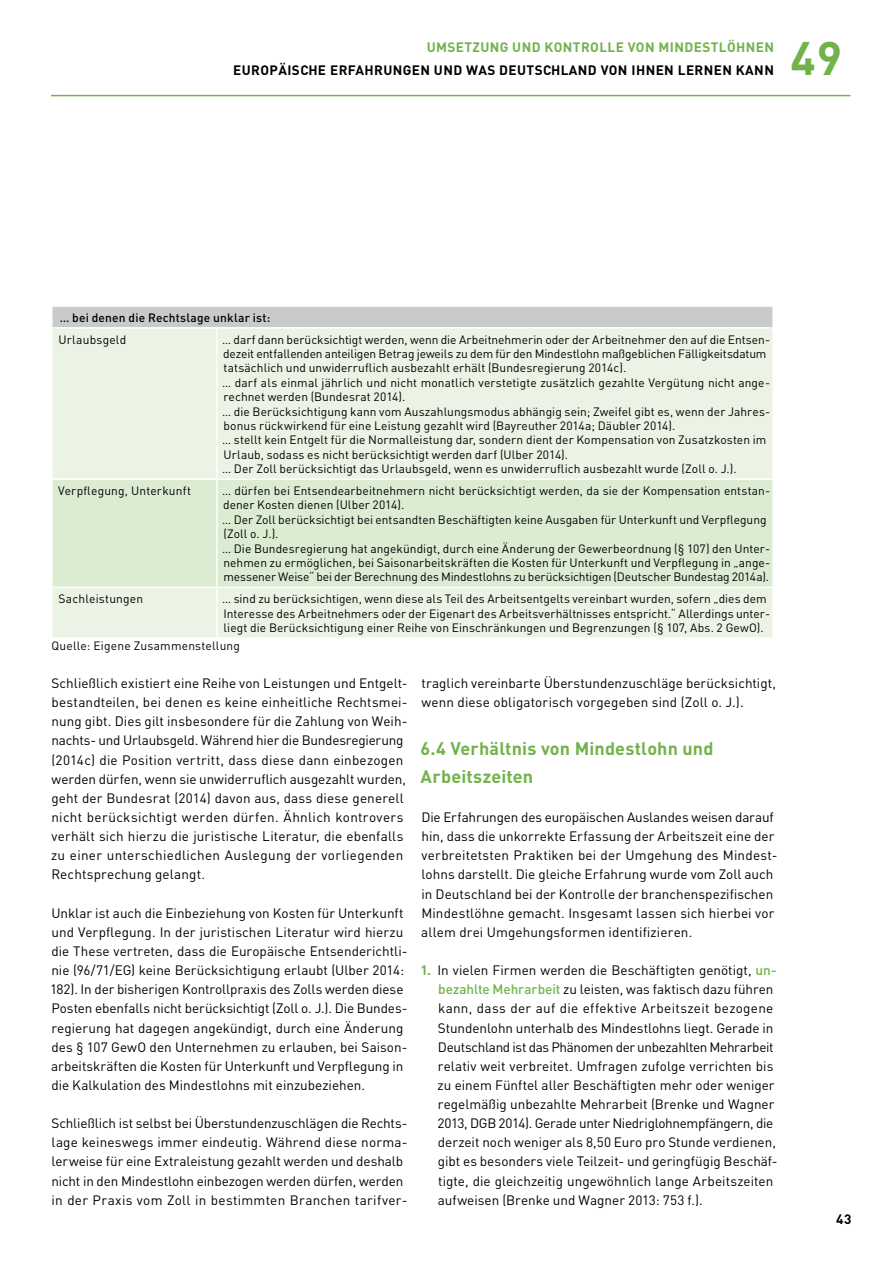
<style>
.page{position:relative;width:893px;height:1263px;background:#fff}
.page>*{position:absolute;margin:0;border:0;box-sizing:border-box;transform-origin:0 0}
.t1{font:700 46.5px "DIN";color:#72b24b}
._3_Zwischenüberschri{font:700 18px "DIN";letter-spacing:.01em;color:#72b24b}
._2_Fließtext{font:13.5px/19.2px "DIN";letter-spacing:.005em;color:#000}
.t2{font:700 13.5px "DIN";letter-spacing:.03em;color:#000}
.t3{font:700 13.5px "DIN";letter-spacing:.03em;color:#72b24b}
._2_Fließtext-2{font:12px/14.4px "DIN";letter-spacing:.005em;color:#000}
._2_Fließtext-3{font:500 12px "DIN";letter-spacing:.015em;color:#000}
.s1{font-weight:700;color:#72b24b}
.s2{font-weight:500;color:#72b24b}
</style>
<div class="page">
<hr style="left:51px;top:95px;width:799px;height:1px;background:#72b24b">
<div style="left:52px;top:306px;width:721px;height:22px;background:#c9cacc"></div>
<div style="left:53px;top:329px;width:719px;height:308px;background:#eaf3e4"></div>
<div style="left:53px;top:480px;width:719px;height:107px;background:#dcecd2"></div>
<hr style="left:51px;top:305px;width:166px;height:2px;background:#fff">
<hr style="left:51px;top:307px;width:2px;height:20px;background:#fff">
<hr style="left:217px;top:305px;width:557px;height:2px;background:#fff">
<hr style="left:772px;top:307px;width:2px;height:20px;background:#fff">
<hr style="left:51px;top:327px;width:166px;height:2px;background:#fff">
<hr style="left:217px;top:327px;width:557px;height:2px;background:#fff">
<hr style="left:216px;top:329px;width:2px;height:149px;background:#fff">
<hr style="left:51px;top:478px;width:166px;height:2px;background:#fff">
<hr style="left:217px;top:478px;width:557px;height:2px;background:#fff">
<hr style="left:216px;top:480px;width:2px;height:107px;background:#fff">
<hr style="left:51px;top:587px;width:166px;height:1px;background:#fff">
<hr style="left:217px;top:587px;width:557px;height:1px;background:#fff">
<hr style="left:216px;top:588px;width:2px;height:49px;background:#fff">
<p class="t3" style="left:427px;top:38px;width:349px">UMSETZUNG UND KONTROLLE VON MINDESTLÖHNEN</p>
<p class="t2" style="left:233px;top:61px;width:542px">EUROPÄISCHE ERFAHRUNGEN UND WAS DEUTSCHLAND VON IHNEN LERNEN KANN</p>
<h1 class="t1" style="left:790px;top:27px;width:53px">49</h1>
<p class="_2_Fließtext-3" style="left:60px;top:309px;width:212px">… bei denen die Rechtslage unklar ist:</p>
<p class="_2_Fließtext-2" style="left:58px;top:332px;width:69px">Urlaubsgeld</p>
<p class="_2_Fließtext-2" style="left:222px;top:332px;width:550px">… darf dann berücksichtigt werden, wenn die Arbeitnehmerin oder der Arbeitnehmer den auf die Entsen&shy;dezeit entfallenden anteiligen Betrag jeweils zu dem für den Mindestlohn maßgeblichen Fälligkeitsdatum tatsächlich und unwiderruflich ausbezahlt erhält (Bundesregierung 2014c).</p>
<p class="_2_Fließtext-2" style="left:222px;top:375px;width:550px">… darf als einmal jährlich und nicht monatlich verstetigte zusätzlich gezahlte Vergütung nicht ange&shy;rechnet werden (Bundesrat 2014).</p>
<p class="_2_Fließtext-2" style="left:222px;top:404px;width:550px">… die Berücksichtigung kann vom Auszahlungsmodus abhängig sein; Zweifel gibt es, wenn der Jahres&shy;bonus rückwirkend für eine Leistung gezahlt wird (Bayreuther 2014a; Däubler 2014).</p>
<p class="_2_Fließtext-2" style="left:222px;top:432px;width:546px">… stellt kein Entgelt für die Normalleistung dar, sondern dient der Kompensation von Zusatzkosten im<br>Urlaub, sodass es nicht berücksichtigt werden darf (Ulber 2014).</p>
<p class="_2_Fließtext-2" style="left:222px;top:461px;width:516px">… Der Zoll berücksichtigt das Urlaubsgeld, wenn es unwiderruflich ausbezahlt wurde (Zoll o. J.).</p>
<p class="_2_Fließtext-2" style="left:58px;top:483px;width:134px">Verpflegung, Unterkunft</p>
<p class="_2_Fließtext-2" style="left:222px;top:483px;width:550px">… dürfen bei Entsendearbeitnehmern nicht berücksichtigt werden, da sie der Kompensation entstan&shy;dener Kosten dienen (Ulber 2014).</p>
<p class="_2_Fließtext-2" style="left:222px;top:512px;width:546px">… Der Zoll berücksichtigt bei entsandten Beschäftigten keine Ausgaben für Unterkunft und Verpflegung (Zoll o. J.).</p>
<p class="_2_Fließtext-2" style="left:222px;top:541px;width:550px;text-align:justify">… Die Bundesregierung hat angekündigt, durch eine Änderung der Gewerbeordnung (§ 107) den Unter&shy;nehmen zu ermöglichen, bei Saisonarbeitskräften die Kosten für Unterkunft und Verpflegung in „ange&shy;messener Weise“ bei der Berechnung des Mindestlohns zu berücksichtigen (Deutscher Bundestag 2014a).</p>
<p class="_2_Fließtext-2" style="left:58px;top:591px;width:86px">Sachleistungen</p>
<p class="_2_Fließtext-2" style="left:222px;top:591px;width:550px">… sind zu berücksichtigen, wenn diese als Teil des Arbeitsentgelts vereinbart wurden, sofern „dies dem<br>Interesse des Arbeitnehmers oder der Eigenart des Arbeitsverhältnisses entspricht.“ Allerdings unter&shy;liegt die Berücksichtigung einer Reihe von Einschränkungen und Begrenzungen (§ 107, Abs. 2 GewO).</p>
<p class="_2_Fließtext-2" style="left:52px;top:638px;width:190px">Quelle: Eigene Zusammenstellung</p>
<p class="_2_Fließtext" style="left:51px;top:673px;width:358px">Schließlich existiert eine Reihe von Leistungen und Entgelt&shy;bestandteilen, bei denen es keine einheitliche Rechtsmei&shy;nung gibt. Dies gilt insbesondere für die Zahlung von Weih&shy;nachts- und Urlaubsgeld. Während hier die Bundesregierung (2014c) die Position vertritt, dass diese dann einbezogen werden dürfen, wenn sie unwiderruflich ausgezahlt wurden, geht der Bundesrat (2014) davon aus, dass diese generell nicht berücksichtigt werden dürfen. Ähnlich kontrovers verhält sich hierzu die juristische Literatur, die ebenfalls zu einer unterschiedlichen Auslegung der vorliegenden Rechtsprechung gelangt.</p>
<p class="_2_Fließtext" style="left:50px;top:903px;width:359px">Unklar ist auch die Einbeziehung von Kosten für Unterkunft und Verpflegung. In der juristischen Literatur wird hierzu die These vertreten, dass die Europäische Entsenderichtli&shy;nie (96/71/EG) keine Berücksichtigung erlaubt (Ulber 2014:<br>182). In der bisherigen Kontrollpraxis des Zolls werden diese Posten ebenfalls nicht berücksichtigt (Zoll o. J.). Die Bundes&shy;regierung hat dagegen angekündigt, durch eine Änderung des § 107 GewO den Unternehmen zu erlauben, bei Saison&shy;arbeitskräften die Kosten für Unterkunft und Verpflegung in die Kalkulation des Mindestlohns mit einzubeziehen.</p>
<p class="_2_Fließtext" style="left:51px;top:1113px;width:358px">Schließlich ist selbst bei Überstundenzuschlägen die Rechts&shy;lage keineswegs immer eindeutig. Während diese norma&shy;lerweise für eine Extraleistung gezahlt werden und deshalb nicht in den Mindestlohn einbezogen werden dürfen, werden in der Praxis vom Zoll in bestimmten Branchen tarifver-</p>
<p class="_2_Fließtext" style="left:422px;top:673px;width:356px">traglich vereinbarte Überstundenzuschläge berücksichtigt, wenn diese obligatorisch vorgegeben sind (Zoll o. J.).</p>
<p class="_3_Zwischenüberschri" style="left:421px;top:736px;width:294px">6.4 Verhältnis von Mindestlohn und</p>
<p class="_3_Zwischenüberschri" style="left:420px;top:765px;width:114px">Arbeitszeiten</p>
<p class="_2_Fließtext" style="left:421px;top:807px;width:358px">Die Erfahrungen des europäischen Auslandes weisen darauf hin, dass die unkorrekte Erfassung der Arbeitszeit eine der verbreitetsten Praktiken bei der Umgehung des Mindest&shy;lohns darstellt. Die gleiche Erfahrung wurde vom Zoll auch in Deutschland bei der Kontrolle der branchenspezifischen Mindestlöhne gemacht. Insgesamt lassen sich hierbei vor allem drei Umgehungsformen identifizieren.</p>
<p class="_2_Fließtext" style="left:438px;top:960px;width:341px;text-indent:-17px"><span class="s1">1.</span> In vielen Firmen werden die Beschäftigten genötigt, <span class="s2">un&shy;bezahlte Mehrarbeit</span> zu leisten, was faktisch dazu führen kann, dass der auf die effektive Arbeitszeit bezogene Stundenlohn unterhalb des Mindestlohns liegt. Gerade in Deutschland ist das Phänomen der unbezahlten Mehrarbeit relativ weit verbreitet. Umfragen zufolge verrichten bis zu einem Fünftel aller Beschäftigten mehr oder weniger regelmäßig unbezahlte Mehrarbeit (Brenke und Wagner 2013, DGB 2014). Gerade unter Niedriglohnempfängern, die derzeit noch weniger als 8,50 Euro pro Stunde verdienen, gibt es besonders viele Teilzeit- und geringfügig Beschäf&shy;tigte, die gleichzeitig ungewöhnlich lange Arbeitszeiten aufweisen (Brenke und Wagner 2013: 753 f.).</p>
<p class="t2" style="left:836px;top:1210px;width:17px">43</p>
</div>
